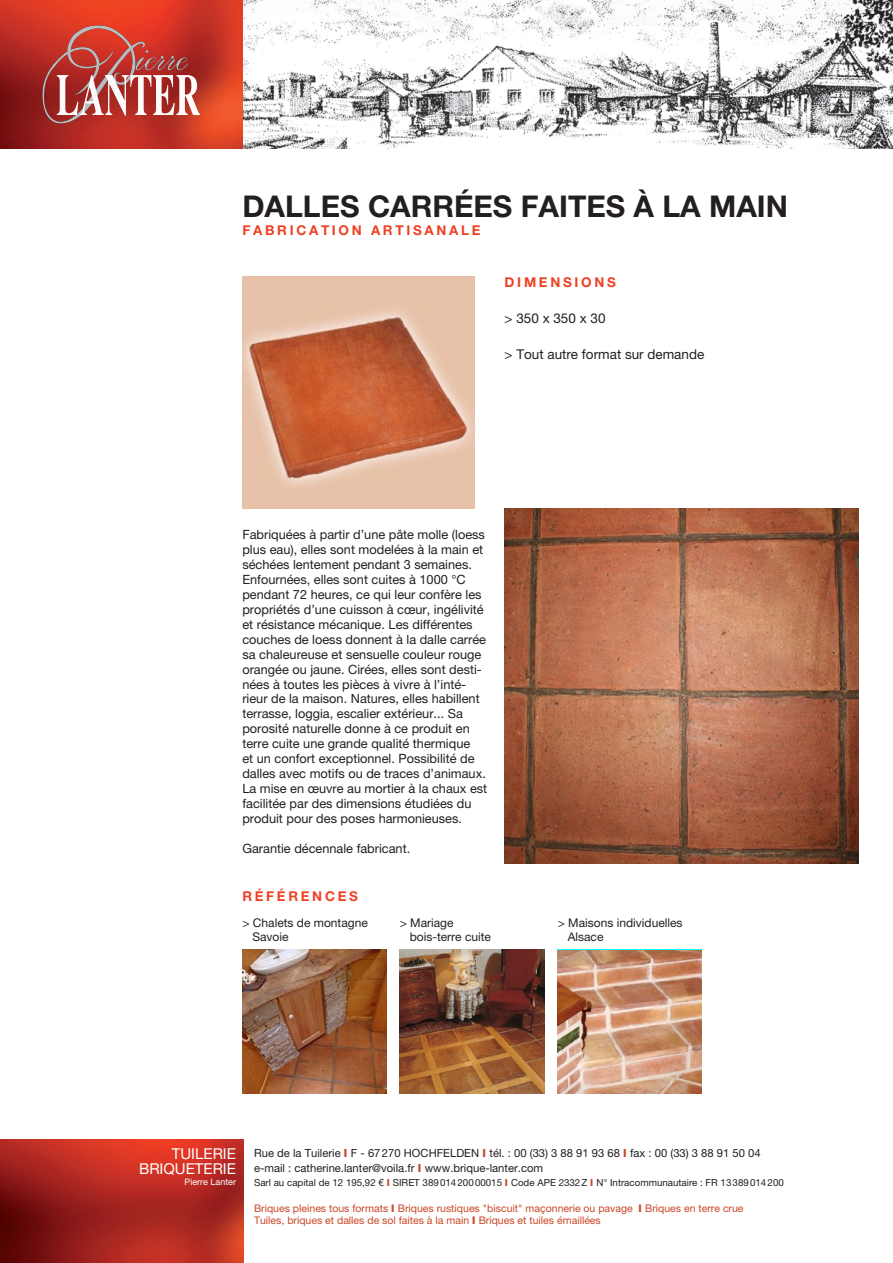
<style>
.page{position:relative;width:893px;height:1263px;background:#fff}
.page>*{position:absolute;margin:0;border:0;box-sizing:border-box;transform-origin:0 0}
.t1{font:700 30px "Zelvetic E Neue";color:#231f20}
.t2{font:15px/15px "Helvetica Neue LT Pro";color:#fff;text-align:right}
.t3{font:700 13.5px "Zelvetic E Neue";letter-spacing:.2em;color:#ef4122}
.t4{font:13.5px "Helvetica Neue LT Pro";color:#231f20}
.t5{font:12.75px/15px "Helvetica Neue LT Pro";color:#231f20}
.t6{font:12px/14.2px "Helvetica Neue LT Pro";color:#231f20}
.t7{font:11.25px/15px "Helvetica Neue LT Pro";color:#231f20}
.t8{font:10.5px/12.6px "Helvetica Neue LT Pro";color:#ca4726}
.t9{font:9.75px "Helvetica Neue LT Pro";color:#231f20}
.t10{font:9px "Helvetica Neue LT Pro";color:#fff}
.s1{font-weight:800;color:#ca4726}
.s2{font-weight:800}
</style>
<div class="page">
<img style="left:0;top:0;width:893px;height:149px">
<img style="left:0;top:1140px;width:243px;height:123px">
<svg style="left:42px;top:25px;width:158px;height:98px;background:#bf544d"></svg>
<img style="left:242px;top:276px;width:233px;height:233px">
<img style="left:505px;top:509px;width:354px;height:354px">
<img style="left:242px;top:950px;width:145px;height:144px">
<img style="left:400px;top:950px;width:144px;height:144px">
<img style="left:557px;top:950px;width:145px;height:144px">
<h1 class="t1" style="left:242px;top:187px;width:547px">DALLES CARRÉES FAITES À LA MAIN</h1>
<p class="t3" style="left:242px;top:222px;width:46px">FA BRICATI</p>
<p class="t3" style="left:339px;top:222px;width:45px">ON ARTISANALE</p>
<p class="t3" style="left:505px;top:273px;width:24px">DIMENSI</p>
<p class="t3" style="left:581px;top:273px;width:25px">ONS</p>
<p class="t4" style="left:505px;top:310px;width:102px">&gt; 350 x 350 x 30</p>
<p class="t4" style="left:505px;top:346px;width:201px">&gt; Tout autre format sur demande</p>
<p class="t5" style="left:242px;top:526px;width:246px">Fabriquées à partir d’une pâte molle (loess plus eau), elles sont modelées à la main et séchées lentement pendant 3 semaines.<br>Enfournées, elles sont cuites à 1000 °C pendant 72 heures, ce qui leur confère les propriétés d’une cuisson à cœur, ingélivité et résistance mécanique. Les différentes couches de loess donnent à la dalle carrée sa chaleureuse et sensuelle couleur rouge orangée ou jaune. Cirées, elles sont desti&shy;nées à toutes les pièces à vivre à l’inté&shy;rieur de la maison. Natures, elles habillent terrasse, loggia, escalier extérieur... Sa porosité naturelle donne à ce produit en terre cuite une grande qualité thermique<br>et un confort exceptionnel. Possibilité de dalles avec motifs ou de traces d’animaux.<br>La mise en œuvre au mortier à la chaux est facilitée par des dimensions étudiées du produit pour des poses harmonieuses.</p>
<p class="t5" style="left:242px;top:841px;width:169px">Garantie décennale fabricant.</p>
<p class="t3" style="left:242px;top:888px;width:117px">RÉFÉRENCES</p>
<p class="t6" style="left:252px;top:915px;width:117px;text-indent:-10px">&gt; Chalets de montagne<br>Savoie</p>
<p class="t6" style="left:410px;top:915px;width:83px;text-indent:-10px">&gt; Mariage bois-terre cuite</p>
<p class="t6" style="left:568px;top:915px;width:116px;text-indent:-10px">&gt; Maisons individuelles<br>Alsace</p>
<p class="t2" style="left:139px;top:1146px;width:98px">TUILERIE<br>BRIQUETERIE</p>
<p class="t10" style="left:184px;top:1176px;width:53px">Pierre Lanter</p>
<p class="t7" style="left:254px;top:1145px;width:508px">Rue de la Tuilerie <span class="s1">I</span> F - 67270 HOCHFELDEN <span class="s1">I</span> tél. : 00 (33) 3 88 91 93 68 <span class="s1">I</span> fax : 00 (33) 3 88 91 50 04 e-mail : catherine.lanter@voila.fr <span class="s1">I</span> www.brique-lanter.com</p>
<p class="t9" style="left:254px;top:1177px;width:531px">Sarl au capital de 12 195,92 € <span class="s1">I</span> SIRET 38901420000015 <span class="s1">I</span> Code APE 2332Z <span class="s1">I</span> N° Intracommunautaire : FR 13389014200</p>
<p class="t8" style="left:254px;top:1201px;width:491px">Briques pleines tous formats <span class="s2">I</span> Briques rustiques "biscuit" maçonnerie ou pavage <span class="s2">I</span> Briques en terre crue<br>Tuiles, briques et dalles de sol faites à la main <span class="s2">I</span> Briques et tuiles émaillées</p>
</div>
